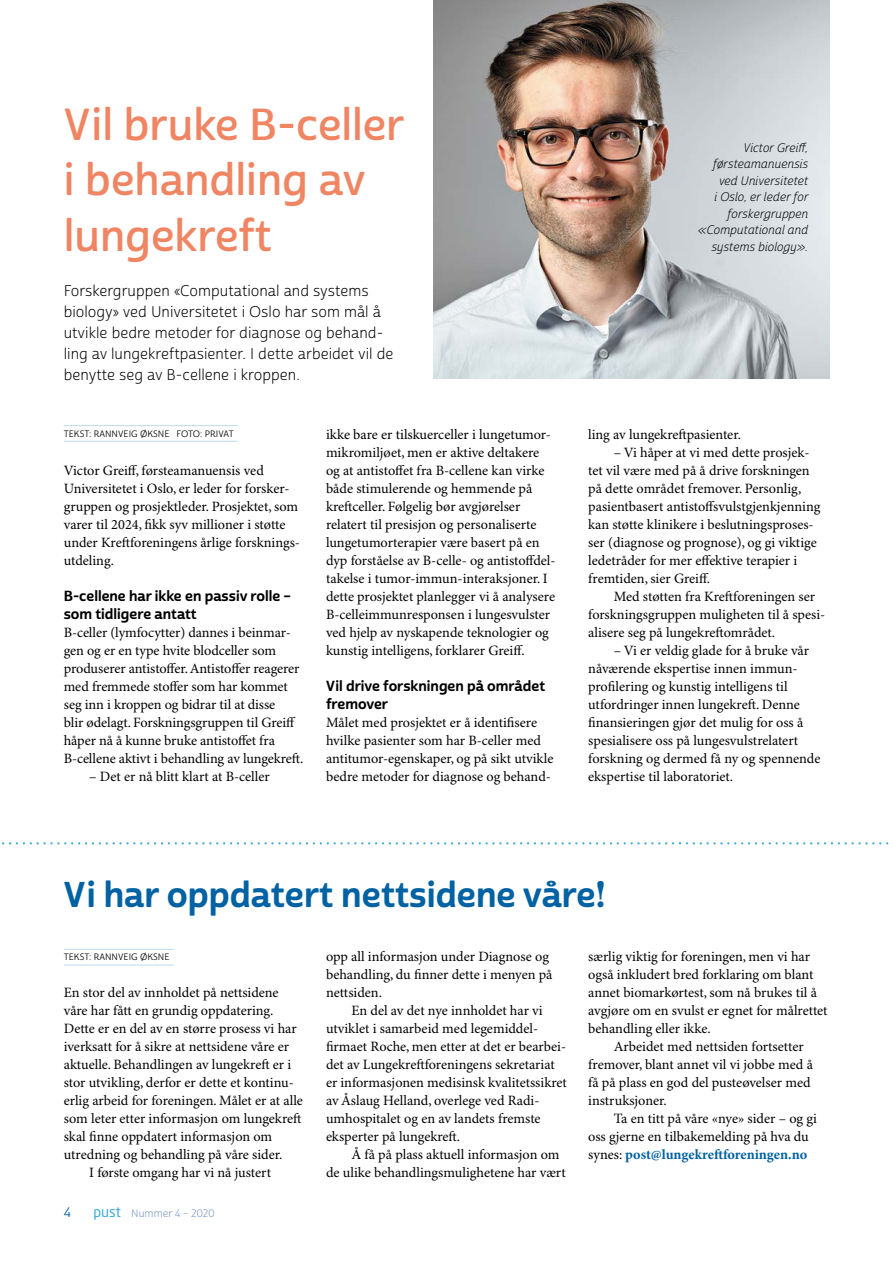
<style>
.page{position:relative;width:893px;height:1263px;background:#fff}
.page>*{position:absolute;margin:0;border:0;box-sizing:border-box;transform-origin:0 0}
.t1{font:43.5px/55.5px "Cabrito Sans Nor Dem";color:#ef8562}
.t2{font:34.8px "Cabrito Sans Nor Bol";color:#0062a3}
.t3{font:15px/21px "Cabrito Sans Nor Boo";color:#000}
.t4{font:14.25px/18px "Minion Pro";color:#000}
.t5{font:14.25px/18px "Cabrito Sans Nor Bol";color:#000}
.t6{font:700 14.25px "Minion Pro";letter-spacing:-.005em;color:#0062a3}
.t7{font:13.5px "Cabrito Sans Nor Reg";color:#0062a3}
.t8{font:12px/16.5px "Cabrito Sans Nor Boo It";color:#000;text-align:right}
.t9{font:10.5px "Cabrito Sans Nor Boo";color:#7294c3}
.t10{font:9px "Cabrito Sans Nor Reg";color:#000}
.s1{font-family:"Neo Sans W1 G";font-size:14.25px;color:#3eabdb}
.s2{font-weight:400;color:#000}
</style>
<div class="page">
<hr style="left:64px;top:425px;width:174px;height:1px;background:#bfdbed">
<hr style="left:64px;top:441px;width:174px;height:1px;background:#bfdbed">
<hr style="left:64px;top:949px;width:110px;height:1px;background:#bfdbed">
<hr style="left:64px;top:965px;width:110px;height:1px;background:#bfdbed">
<img style="left:434px;top:0;width:395px;height:378px">
<svg style="left:2px;top:842px;width:887px;height:2px"></svg>
<h1 class="t1" style="left:64px;top:98px;width:342px">Vil bruke B-celler i behandling av lungekreft</h1>
<p class="t3" style="left:64px;top:281px;width:331px">Forskergruppen «Computational and systems biology» ved Universitetet i Oslo har som mål å utvikle bedre metoder for diagnose og behand&shy;ling av lungekreftpasienter. I dette arbeidet vil de benytte seg av B-cellene i kroppen.</p>
<p class="t10" style="left:64px;top:428px;width:171px">TEKST: RANNVEIG ØKSNE FOTO: PRIVAT</p>
<p class="t4" style="left:64px;top:462px;width:238px">Victor Greiff, førsteamanuensis ved Universitetet i Oslo, er leder for forsker&shy;gruppen og prosjektleder. Prosjektet, som varer til 2024, fikk syv millioner i støtte under Kreftforeningens årlige forsknings&shy;utdeling.</p>
<p class="t5" style="left:64px;top:587px;width:229px">B-cellene har ikke en passiv rolle – som tidligere antatt</p>
<p class="t4" style="left:64px;top:624px;width:241px">B-celler (lymfocytter) dannes i beinmar&shy;gen og er en type hvite blodceller som produserer antistoffer. Antistoffer reagerer med fremmede stoffer som har kommet seg inn i kroppen og bidrar til at disse<br>blir ødelagt. Forskningsgruppen til Greiff håper nå å kunne bruke antistoffet fra B-cellene aktivt i behandling av lungekreft.</p>
<p class="t4" style="left:89px;top:768px;width:182px">– Det er nå blitt klart at B-celler</p>
<p class="t4" style="left:326px;top:426px;width:231px">ikke bare er tilskuerceller i lungetumor&shy;mikromiljøet, men er aktive deltakere og at antistoffet fra B-cellene kan virke både stimulerende og hemmende på kreftceller. Følgelig bør avgjørelser relatert til presisjon og personaliserte lungetumorterapier være basert på en dyp forståelse av B-celle- og antistoffdel&shy;takelse i tumor-immun-interaksjoner. I dette prosjektet planlegger vi å analysere B-celleimmunresponsen i lungesvulster ved hjelp av nyskapende teknologier og kunstig intelligens, forklarer Greiff.</p>
<p class="t5" style="left:326px;top:677px;width:221px">Vil drive forskningen på området fremover</p>
<p class="t4" style="left:326px;top:714px;width:229px">Målet med prosjektet er å identifisere hvilke pasienter som har B-celler med antitumor-egenskaper, og på sikt utvikle bedre metoder for diagnose og behand-</p>
<p class="t8" style="left:698px;top:139px;width:112px">Victor Greiff, førsteamanuensis ved Universitetet<br>i Oslo, er leder for forskergruppen «Computational and systems biology».</p>
<p class="t4" style="left:588px;top:426px;width:154px">ling av lungekreftpasienter.</p>
<p class="t4" style="left:588px;top:444px;width:234px;text-indent:26px">– Vi håper at vi med dette prosjek&shy;tet vil være med på å drive forskningen på dette området fremover. Personlig, pasientbasert antistoffsvulstgjenkjenning kan støtte klinikere i beslutningsproses&shy;ser (diagnose og prognose), og gi viktige ledetråder for mer effektive terapier i fremtiden, sier Greiff.</p>
<p class="t4" style="left:588px;top:588px;width:238px;text-indent:26px">Med støtten fra Kreftforeningen ser forskningsgruppen muligheten til å spesi&shy;alisere seg på lungekreftområdet.</p>
<p class="t4" style="left:588px;top:642px;width:234px;text-indent:26px">– Vi er veldig glade for å bruke vår nåværende ekspertise innen immun&shy;profilering og kunstig intelligens til utfordringer innen lungekreft. Denne finansieringen gjør det mulig for oss å spesialisere oss på lungesvulstrelatert forskning og dermed få ny og spennende ekspertise til laboratoriet.</p>
<h2 class="t2" style="left:64px;top:872px;width:543px">Vi har oppdatert nettsidene våre!</h2>
<p class="t10" style="left:64px;top:952px;width:107px">TEKST: RANNVEIG ØKSNE</p>
<p class="t4" style="left:64px;top:984px;width:216px">En stor del av innholdet på nettsidene</p>
<p class="t4" style="left:64px;top:1002px;width:211px">våre har fått en grundig oppdatering.</p>
<p class="t4" style="left:64px;top:1020px;width:234px">Dette er en del av en større prosess vi har</p>
<p class="t4" style="left:64px;top:1038px;width:227px">iverksatt for å sikre at nettsidene våre er</p>
<p class="t4" style="left:64px;top:1056px;width:229px">aktuelle. Behandlingen av lungekreft er i</p>
<p class="t4" style="left:64px;top:1074px;width:232px">stor utvikling, derfor er dette et kontinu-</p>
<p class="t4" style="left:64px;top:1092px;width:241px">erlig arbeid for foreningen. Målet er at alle</p>
<p class="t4" style="left:64px;top:1110px;width:239px">som leter etter informasjon om lungekreft</p>
<p class="t4" style="left:64px;top:1128px;width:210px">skal finne oppdatert informasjon om</p>
<p class="t4" style="left:64px;top:1146px;width:220px">utredning og behandling på våre sider.</p>
<p class="t4" style="left:89px;top:1164px;width:183px">I første omgang har vi nå justert</p>
<p class="t7" style="left:64px;top:1204px;width:9px">4</p>
<p class="t9" style="left:94px;top:1206px;width:123px"><span class="s1">pust</span> Nummer 4 – 2020</p>
<p class="t4" style="left:326px;top:948px;width:228px">opp all informasjon under Diagnose og behandling, du finner dette i menyen på nettsiden.</p>
<p class="t4" style="left:326px;top:1002px;width:242px;text-indent:26px">En del av det nye innholdet har vi utviklet i samarbeid med legemiddel&shy;firmaet Roche, men etter at det er bearbei&shy;det av Lungekreftforeningens sekretariat er informasjonen medisinsk kvalitetssikret av Åslaug Helland, overlege ved Radi&shy;umhospitalet og en av landets fremste eksperter på lungekreft.</p>
<p class="t4" style="left:326px;top:1146px;width:241px;text-indent:26px">Å få på plass aktuell informasjon om de ulike behandlingsmulighetene har vært</p>
<p class="t4" style="left:588px;top:948px;width:223px">særlig viktig for foreningen, men vi har</p>
<p class="t4" style="left:588px;top:966px;width:227px">også inkludert bred forklaring om blant</p>
<p class="t4" style="left:588px;top:984px;width:230px">annet biomarkørtest, som nå brukes til å</p>
<p class="t4" style="left:588px;top:1002px;width:241px">avgjøre om en svulst er egnet for målrettet</p>
<p class="t4" style="left:588px;top:1020px;width:124px">behandling eller ikke.</p>
<p class="t4" style="left:614px;top:1038px;width:191px">Arbeidet med nettsiden fortsetter</p>
<p class="t4" style="left:588px;top:1056px;width:226px">fremover, blant annet vil vi jobbe med å</p>
<p class="t4" style="left:588px;top:1074px;width:224px">få på plass en god del pusteøvelser med</p>
<p class="t4" style="left:588px;top:1092px;width:80px">instruksjoner.</p>
<p class="t4" style="left:614px;top:1110px;width:205px">Ta en titt på våre «nye» sider – og gi</p>
<p class="t4" style="left:588px;top:1128px;width:222px">oss gjerne en tilbakemelding på hva du</p>
<p class="t6" style="left:588px;top:1146px;width:221px"><span class="s2">synes:</span> post@lungekreftforeningen.no</p>
</div>
